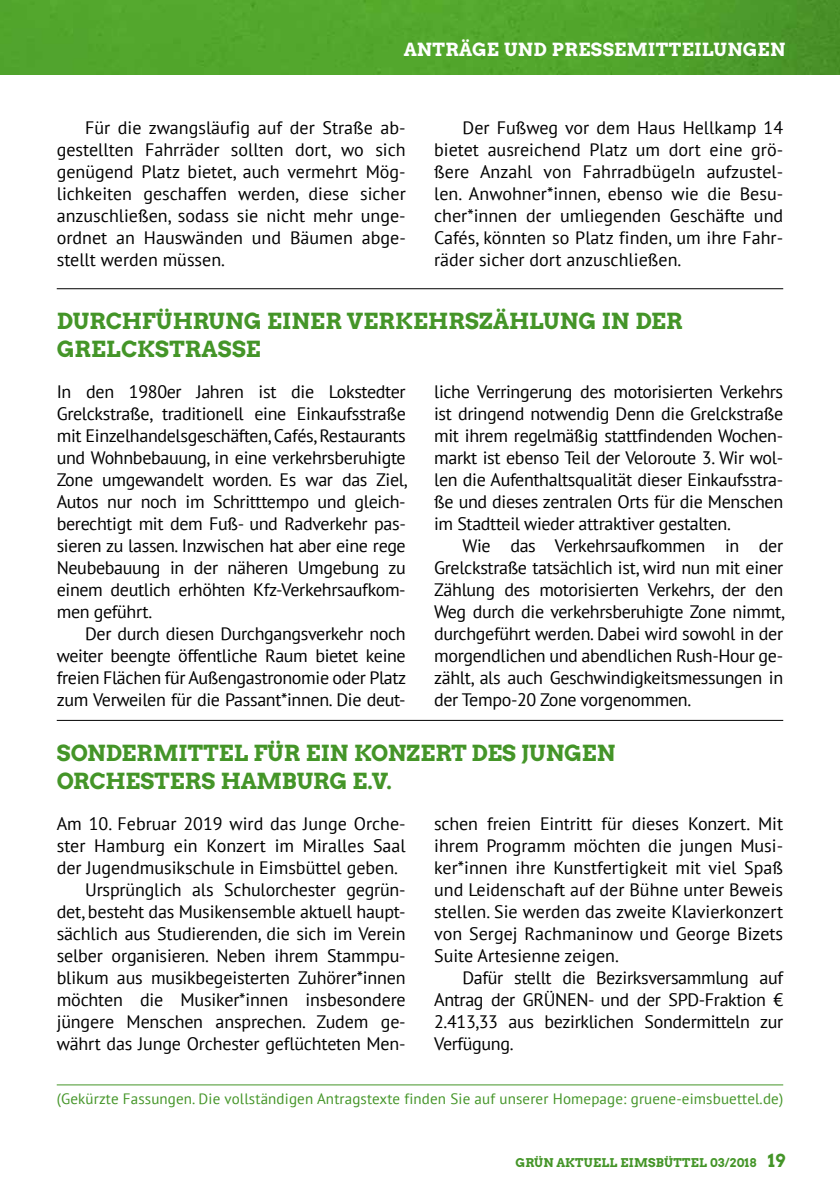
<style>
.page{position:relative;width:840px;height:1191px;background:#fff}
.page>*{position:absolute;margin:0;border:0;box-sizing:border-box;transform-origin:0 0}
.t1{font:22px/28px "Arvo Gruen";letter-spacing:.005em;color:#449528}
.t2{font:18px/22px "PT Sans";letter-spacing:-.01em;color:#000;text-align:justify}
.t3{font:18px "Arvo Gruen";letter-spacing:.02em;color:#fff}
.t4{font:15px "PT Sans";letter-spacing:.01em;color:#449528}
.t5{font:12px "Arvo Gruen";letter-spacing:.02em;color:#449528}
.s1{font-size:18px}
</style>
<div class="page">
<img style="left:0;top:0;width:839px;height:74px">
<hr style="left:57px;top:1084px;width:725px;height:1px;background:#449528">
<hr style="left:57px;top:288px;width:725px;height:1px;background:#000">
<hr style="left:57px;top:720px;width:725px;height:1px;background:#000">
<p class="t3" style="left:403px;top:37px;width:382px">ANTRÄGE UND PRESSEMITTEILUNGEN</p>
<p class="t2" style="left:57px;top:116px;width:350px;text-indent:28px">Für die zwangsläufig auf der Straße ab&shy;gestellten Fahrräder sollten dort, wo sich genügend Platz bietet, auch vermehrt Mög&shy;lichkeiten geschaffen werden, diese sicher anzuschließen, sodass sie nicht mehr unge&shy;ordnet an Hauswänden und Bäumen abge&shy;stellt werden müssen.</p>
<p class="t2" style="left:434px;top:116px;width:350px;text-indent:28px">Der Fußweg vor dem Haus Hellkamp 14 bietet ausreichend Platz um dort eine grö&shy;ßere Anzahl von Fahrradbügeln aufzustel&shy;len. Anwohner*innen, ebenso wie die Besu&shy;cher*innen der umliegenden Geschäfte und Cafés, könnten so Platz finden, um ihre Fahr&shy;räder sicher dort anzuschließen.</p>
<p class="t1" style="left:57px;top:306px;width:627px">DURCHFÜHRUNG EINER VERKEHRSZÄHLUNG IN DER<br>GRELCKSTRASSE</p>
<p class="t2" style="left:57px;top:380px;width:352px">In den 1980er Jahren ist die Lokstedter Grelckstraße, traditionell eine Einkaufsstraße mit Einzelhandelsgeschäften, Cafés, Restaurants und Wohnbebauung, in eine verkehrsberuhigte Zone umgewandelt worden. Es war das Ziel, Autos nur noch im Schritttempo und gleich&shy;berechtigt mit dem Fuß- und Radverkehr pas&shy;sieren zu lassen. Inzwischen hat aber eine rege Neubebauung in der näheren Umgebung zu einem deutlich erhöhten Kfz-Verkehrsaufkom&shy;men geführt.</p>
<p class="t2" style="left:57px;top:622px;width:351px;text-indent:28px">Der durch diesen Durchgangsverkehr noch weiter beengte öffentliche Raum bietet keine freien Flächen für Außengastronomie oder Platz zum Verweilen für die Passant*innen. Die deut-</p>
<p class="t2" style="left:434px;top:380px;width:350px">liche Verringerung des motorisierten Verkehrs ist dringend notwendig Denn die Grelckstraße mit ihrem regelmäßig stattfindenden Wochen&shy;markt ist ebenso Teil der Veloroute 3. Wir wol&shy;len die Aufenthaltsqualität dieser Einkaufsstra&shy;ße und dieses zentralen Orts für die Menschen im Stadtteil wieder attraktiver gestalten.</p>
<p class="t2" style="left:434px;top:534px;width:352px;text-indent:28px">Wie das Verkehrsaufkommen in der Grelckstraße tatsächlich ist, wird nun mit einer Zählung des motorisierten Verkehrs, der den Weg durch die verkehrsberuhigte Zone nimmt, durchgeführt werden. Dabei wird sowohl in der morgendlichen und abendlichen Rush-Hour ge&shy;zählt, als auch Geschwindigkeitsmessungen in der Tempo-20 Zone vorgenommen.</p>
<p class="t1" style="left:57px;top:738px;width:560px">SONDERMITTEL FÜR EIN KONZERT DES JUNGEN<br>ORCHESTERS HAMBURG E.V.</p>
<p class="t2" style="left:57px;top:812px;width:350px">Am 10. Februar 2019 wird das Junge Orche-</p>
<p class="t2" style="left:57px;top:834px;width:350px">ster Hamburg ein Konzert im Miralles Saal</p>
<p class="t2" style="left:57px;top:856px;width:342px">der Jugendmusikschule in Eimsbüttel geben.</p>
<p class="t2" style="left:85px;top:878px;width:322px">Ursprünglich als Schulorchester gegrün-</p>
<p class="t2" style="left:57px;top:900px;width:350px">det, besteht das Musikensemble aktuell haupt-</p>
<p class="t2" style="left:57px;top:922px;width:350px">sächlich aus Studierenden, die sich im Verein</p>
<p class="t2" style="left:57px;top:944px;width:350px">selber organisieren. Neben ihrem Stammpu-</p>
<p class="t2" style="left:57px;top:966px;width:350px">blikum aus musikbegeisterten Zuhörer*innen</p>
<p class="t2" style="left:57px;top:988px;width:350px">möchten die Musiker*innen insbesondere</p>
<p class="t2" style="left:57px;top:1010px;width:350px">jüngere Menschen ansprechen. Zudem ge-</p>
<p class="t2" style="left:57px;top:1032px;width:350px">währt das Junge Orchester geflüchteten Men-</p>
<p class="t2" style="left:434px;top:812px;width:350px">schen freien Eintritt für dieses Konzert. Mit ihrem Programm möchten die jungen Musi&shy;ker*innen ihre Kunstfertigkeit mit viel Spaß und Leidenschaft auf der Bühne unter Beweis stellen. Sie werden das zweite Klavierkonzert von Sergej Rachmaninow und George Bizets Suite Artesienne zeigen.</p>
<p class="t2" style="left:434px;top:966px;width:350px;text-indent:28px">Dafür stellt die Bezirksversammlung auf Antrag der GRÜNEN- und der SPD-Fraktion € 2.413,33 aus bezirklichen Sondermitteln zur Verfügung.</p>
<p class="t4" style="left:57px;top:1089px;width:727px">(Gekürzte Fassungen. Die vollständigen Antragstexte finden Sie auf unserer Homepage: gruene-eimsbuettel.de)</p>
<p class="t5" style="left:515px;top:1153px;width:271px">GRÜN AKTUELL EIMSBÜTTEL 03/2018 <span class="s1">19</span></p>
</div>
